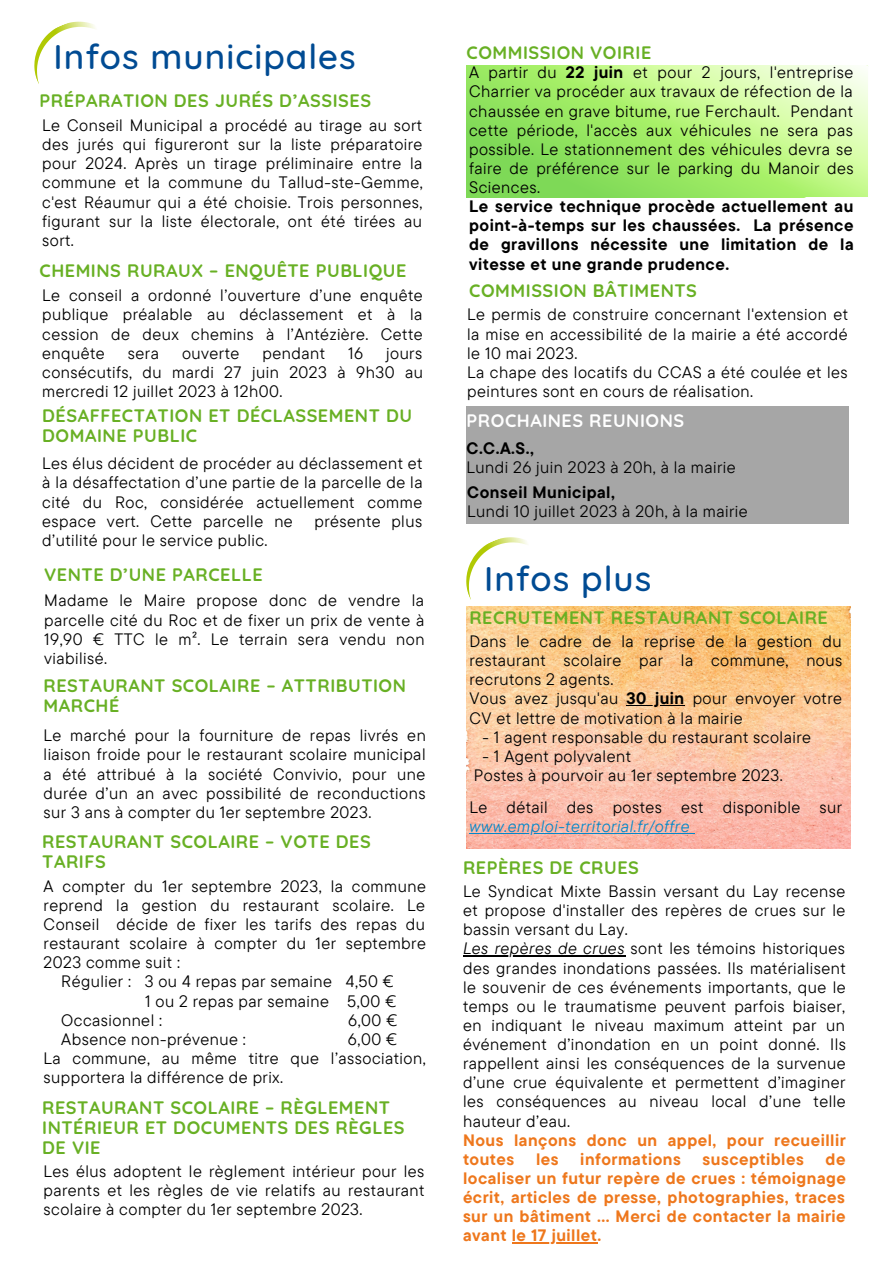
<style>
.page{position:relative;width:893px;height:1264px;background:#fff}
.page>*{position:absolute;margin:0;border:0;box-sizing:border-box;transform-origin:0 0}
.t1{font:500 34.8px "Quicksand";letter-spacing:.03em;color:#004b93}
.t2{font:700 18px/20.2px "Quicksand";letter-spacing:.03em;color:#68b024}
.t3{font:700 18px "Quicksand";letter-spacing:.03em;color:#fff}
.t4{font:16.5px/19px "TT Commons Pro";letter-spacing:.03em;color:#000;text-align:justify}
.t5{font:700 16.5px/19px "TT Commons Pro";letter-spacing:.03em;color:#ee771c}
.t6{font:700 16.5px/19px "TT Commons Pro";letter-spacing:.03em;color:#000;text-align:justify}
.s1{font-weight:700}
.s2{font-style:italic;color:#0388c9}
.s3{font-style:italic}
</style>
<div class="page">
<svg style="left:34px;top:21px;width:61px;height:63px"></svg>
<svg style="left:466px;top:66px;width:402px;height:131px"></svg>
<svg style="left:466px;top:537px;width:61px;height:63px"></svg>
<img style="left:466px;top:606px;width:384px;height:242px">
<hr style="left:626px;top:705px;width:58px;height:1px;background:#000">
<hr style="left:469px;top:833px;width:221px;height:1px;background:#0388c9">
<hr style="left:463px;top:955px;width:162px;height:1px;background:#000">
<hr style="left:511px;top:1242px;width:86px;height:1px;background:#ee771c">
<div style="left:466px;top:406px;width:383px;height:118px;background:#a6a6a6"></div>
<p class="t1" style="left:53px;top:35px;width:304px">Infos municipales</p>
<p class="t2" style="left:40px;top:90px;width:333px">PRÉPARATION DES JURÉS D’ASSISES</p>
<p class="t4" style="left:42px;top:115px;width:382px">Le Conseil Municipal a procédé au tirage au sort des jurés qui figureront sur la liste préparatoire pour 2024. Après un tirage préliminaire entre la commune et la commune du Tallud-ste-Gemme, c'est Réaumur qui a été choisie. Trois personnes, figurant sur la liste électorale, ont été tirées au sort.</p>
<p class="t2" style="left:40px;top:260px;width:368px">CHEMINS RURAUX – ENQUÊTE PUBLIQUE</p>
<p class="t4" style="left:42px;top:285px;width:382px">Le conseil a ordonné l’ouverture d’une enquête publique préalable au déclassement et à la cession de deux chemins à l’Antézière. Cette enquête</p>
<p class="t4" style="left:128px;top:343px;width:32px">sera</p>
<p class="t4" style="left:182px;top:343px;width:59px">ouverte</p>
<p class="t4" style="left:262px;top:343px;width:64px">pendant</p>
<p class="t4" style="left:348px;top:343px;width:16px">16</p>
<p class="t4" style="left:42px;top:343px;width:382px;text-indent:344px">jours consécutifs, du mardi 27 juin 2023 à 9h30 au mercredi 12 juillet 2023 à 12h00.</p>
<p class="t2" style="left:42px;top:405px;width:371px">DÉSAFFECTATION ET DÉCLASSEMENT DU<br>DOMAINE PUBLIC</p>
<p class="t4" style="left:42px;top:453px;width:382px">Les élus décident de procéder au déclassement et à la désaffectation d’une partie de la parcelle de la cité du Roc, considérée actuellement comme espace vert. Cette parcelle ne</p>
<p class="t4" style="left:314px;top:511px;width:109px">présente plus</p>
<p class="t4" style="left:42px;top:530px;width:227px">d’utilité pour le service public.</p>
<p class="t2" style="left:44px;top:564px;width:220px">VENTE D’UNE PARCELLE</p>
<p class="t4" style="left:44px;top:590px;width:382px">Madame le Maire propose donc de vendre la parcelle cité du Roc et de fixer un prix de vente à 19,90 € TTC le m². Le terrain sera vendu non viabilisé.</p>
<p class="t2" style="left:44px;top:674px;width:364px">RESTAURANT SCOLAIRE – ATTRIBUTION<br>MARCHÉ</p>
<p class="t4" style="left:44px;top:725px;width:384px">Le marché pour la fourniture de repas livrés en liaison froide pour le restaurant scolaire municipal a été attribué à la société Convivio, pour une durée d’un an avec possibilité de reconductions sur 3 ans à compter du 1er septembre 2023.</p>
<p class="t2" style="left:42px;top:830px;width:330px">RESTAURANT SCOLAIRE – VOTE DES<br>TARIFS</p>
<p class="t4" style="left:44px;top:876px;width:384px">A compter du 1er septembre 2023, la commune reprend la gestion du restaurant scolaire. Le Conseil décide de fixer les tarifs des repas du restaurant scolaire à compter du 1er septembre 2023 comme suit :</p>
<p class="t4" style="left:61px;top:971px;width:334px">Régulier : 3 ou 4 repas par semaine 4,50 €</p>
<p class="t4" style="left:145px;top:990px;width:253px">1 ou 2 repas par semaine 5,00 €</p>
<p class="t4" style="left:61px;top:1009px;width:102px">Occasionnel :</p>
<p class="t4" style="left:348px;top:1009px;width:51px">6,00 €</p>
<p class="t4" style="left:61px;top:1029px;width:186px">Absence non-prévenue :</p>
<p class="t4" style="left:348px;top:1029px;width:51px">6,00 €</p>
<p class="t4" style="left:44px;top:1048px;width:383px">La commune, au même titre que l’association, supportera la différence de prix.</p>
<p class="t2" style="left:42px;top:1096px;width:364px">RESTAURANT SCOLAIRE – RÈGLEMENT<br>INTÉRIEUR ET DOCUMENTS DES RÈGLES<br>DE VIE</p>
<p class="t4" style="left:44px;top:1161px;width:382px">Les élus adoptent le règlement intérieur pour les parents et les règles de vie relatifs au restaurant scolaire à compter du 1er septembre 2023.</p>
<p class="t2" style="left:466px;top:42px;width:186px">COMMISSION VOIRIE</p>
<p class="t4" style="left:469px;top:63px;width:386px">A partir du <span class="s1">22 juin</span> et pour 2 jours, l'entreprise Charrier va procéder aux travaux de réfection de la chaussée en grave bitume, rue Ferchault. Pendant cette période, l'accès aux véhicules ne sera pas possible. Le stationnement des véhicules devra se faire de préférence sur le parking du Manoir des Sciences.</p>
<p class="t6" style="left:469px;top:196px;width:386px">Le service technique procède actuellement au point-à-temps sur les chaussées. La présence de gravillons nécessite une limitation de la vitesse et une grande prudence.</p>
<p class="t2" style="left:469px;top:280px;width:229px">COMMISSION BÂTIMENTS</p>
<p class="t4" style="left:467px;top:305px;width:382px">Le permis de construire concernant l'extension et la mise en accessibilité de la mairie a été accordé le 10 mai 2023.</p>
<p class="t4" style="left:467px;top:362px;width:382px">La chape des locatifs du CCAS a été coulée et les peintures sont en cours de réalisation.</p>
<p class="t3" style="left:466px;top:408px;width:219px">PROCHAINES REUNIONS</p>
<p class="t6" style="left:466px;top:438px;width:69px">C.C.A.S.,</p>
<p class="t4" style="left:466px;top:457px;width:271px">Lundi 26 juin 2023 à 20h, à la mairie</p>
<p class="t6" style="left:467px;top:482px;width:149px">Conseil Municipal,</p>
<p class="t4" style="left:467px;top:501px;width:282px">Lundi 10 juillet 2023 à 20h, à la mairie</p>
<p class="t1" style="left:484px;top:555px;width:169px">Infos plus</p>
<p class="t2" style="left:469px;top:607px;width:360px">RECRUTEMENT RESTAURANT SCOLAIRE</p>
<p class="t4" style="left:469px;top:631px;width:374px">Dans le cadre de la reprise de la gestion du restaurant scolaire par la commune, nous recrutons 2 agents.</p>
<p class="t4" style="left:469px;top:688px;width:374px">Vous avez jusqu'au <span class="s1">30 juin</span> pour envoyer votre<br>CV et lettre de motivation à la mairie</p>
<p class="t4" style="left:482px;top:727px;width:330px">- 1 agent responsable du restaurant scolaire</p>
<p class="t4" style="left:482px;top:746px;width:150px">- 1 Agent polyvalent</p>
<p class="t4" style="left:474px;top:765px;width:310px">Postes à pourvoir au 1er septembre 2023.</p>
<p class="t4" style="left:469px;top:797px;width:374px">Le détail des postes est disponible sur <span class="s2">www.emploi-territorial.fr/offre</span></p>
<p class="t2" style="left:463px;top:857px;width:177px">REPÈRES DE CRUES</p>
<p class="t4" style="left:463px;top:881px;width:384px">Le Syndicat Mixte Bassin versant du Lay recense et propose d'installer des repères de crues sur le bassin versant du Lay.</p>
<p class="t4" style="left:463px;top:938px;width:384px"><span class="s3">Les repères de crues</span> sont les témoins historiques des grandes inondations passées. Ils matérialisent le souvenir de ces événements importants, que le temps ou le traumatisme peuvent parfois biaiser, en indiquant le niveau maximum atteint par un événement d’inondation en un point donné. Ils rappellent ainsi les conséquences de la survenue d’une crue équivalente et permettent d’imaginer les conséquences au niveau local d’une telle hauteur d’eau.</p>
<p class="t5" style="left:463px;top:1129px;width:384px">Nous lançons donc un appel, pour recueillir toutes</p>
<p class="t5" style="left:536px;top:1148px;width:24px">les</p>
<p class="t5" style="left:580px;top:1148px;width:102px">informations</p>
<p class="t5" style="left:702px;top:1148px;width:103px">susceptibles</p>
<p class="t5" style="left:463px;top:1148px;width:384px;text-align:justify;text-indent:362px">de localiser un futur repère de crues : témoignage écrit, articles de presse, photographies, traces sur un bâtiment ... Merci de contacter la mairie avant le 17 juillet.</p>
</div>
